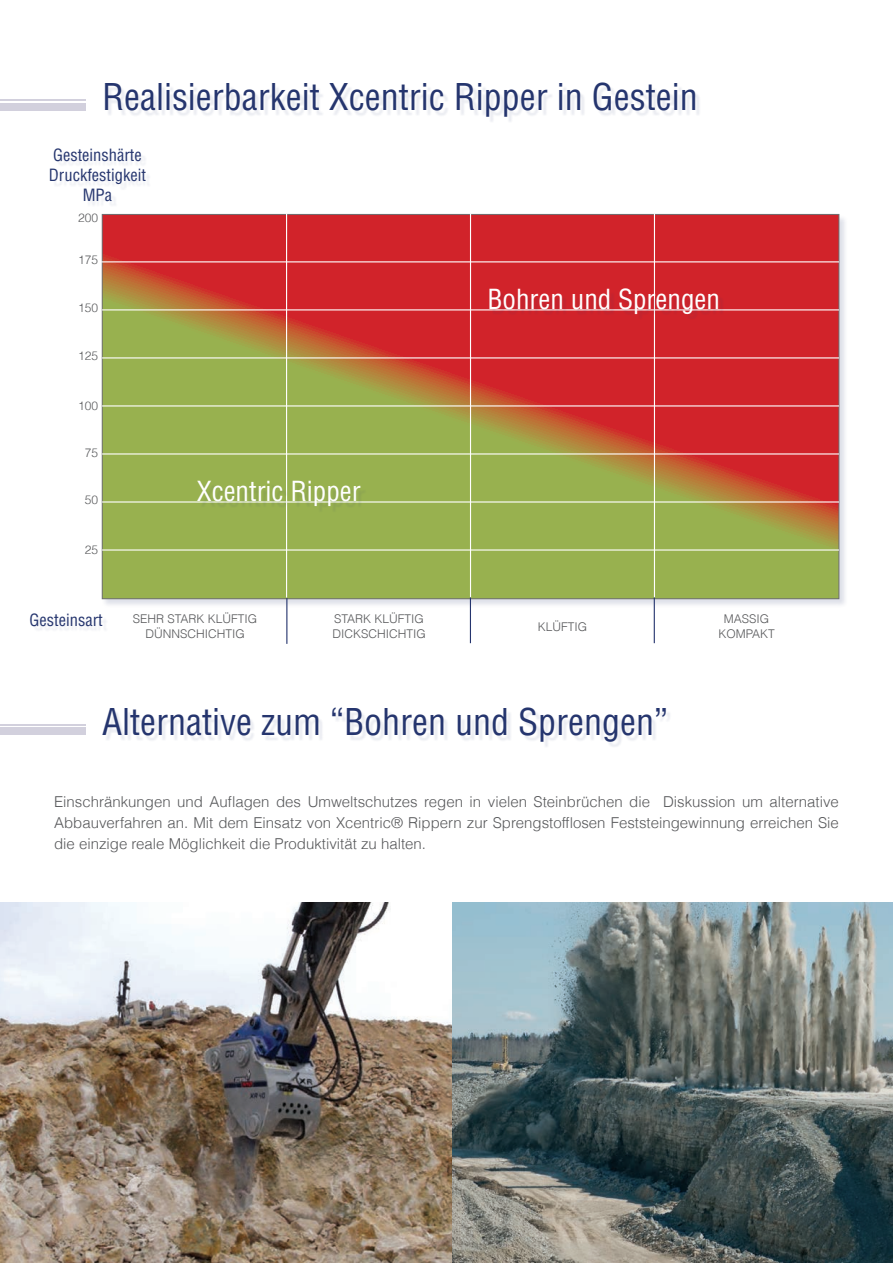
<style>
.page{position:relative;width:893px;height:1263px;background:#fff}
.page>*{position:absolute;margin:0;border:0;box-sizing:border-box;transform-origin:0 0}
.t1{font:condensed 36px "Helvetica";color:#25356e}
.t2{font:condensed 27px "Helvetica";color:#fff}
.t3{font:condensed 16.5px/19.8px "Helvetica";color:#25356e;text-align:center}
.t4{font:300 15px/21px "Helvetica";color:#57585a;text-align:justify}
.t5{font:300 12px/15px "Helvetica";color:#57585a;text-align:center}
</style>
<div class="page">
<img style="left:0;top:903px;width:893px;height:360px">
<div style="left:105px;top:710px;width:566px;height:38px;background:#25356e;opacity:.1"></div>
<div style="left:0;top:728px;width:86px;height:7px;background:#d2d0dd"></div>
<hr style="left:0;top:724px;width:86px;height:2px;background:#d2d0dd">
<div style="left:107px;top:85px;width:594px;height:38px;background:#25356e;opacity:.1"></div>
<div style="left:102px;top:214px;width:746px;height:393px;background:#25356e;opacity:.15"></div>
<svg style="left:104px;top:216px;width:733px;height:381px;background:#b46e3e"></svg>
<hr style="left:101px;top:261px;width:738px;height:1px;background:#fff">
<hr style="left:102px;top:309px;width:737px;height:1px;background:#fff">
<hr style="left:102px;top:357px;width:737px;height:1px;background:#fff">
<hr style="left:102px;top:405px;width:737px;height:1px;background:#fff">
<hr style="left:102px;top:453px;width:737px;height:1px;background:#fff">
<hr style="left:102px;top:501px;width:737px;height:1px;background:#fff">
<hr style="left:102px;top:549px;width:737px;height:2px;background:#fff">
<hr style="left:286px;top:214px;width:1px;height:383px;background:#fff">
<hr style="left:470px;top:214px;width:1px;height:383px;background:#fff">
<hr style="left:654px;top:214px;width:1px;height:383px;background:#fff">
<div style="left:492px;top:291px;width:232px;height:29px;background:#25356e;opacity:.1"></div>
<div style="left:200px;top:484px;width:167px;height:29px;background:#25356e;opacity:.1"></div>
<hr style="left:286px;top:598px;width:1px;height:46px;background:#25356e">
<hr style="left:470px;top:597px;width:1px;height:46px;background:#25356e">
<hr style="left:654px;top:597px;width:1px;height:46px;background:#25356e">
<div style="left:33px;top:616px;width:75px;height:16px;background:#f9f9fb"></div>
<div style="left:0;top:103px;width:86px;height:7px;background:#d2d0dd"></div>
<hr style="left:0;top:99px;width:86px;height:2px;background:#d2d0dd">
<h1 class="t1" style="left:102px;top:75px;width:597px">Realisierbarkeit Xcentric Ripper in Gestein</h1>
<p class="t3" style="left:49px;top:145px;width:99px">Gesteinshärte<br>Druckfestigkeit<br>MPa</p>
<p class="t5" style="left:78px;top:210px;width:22px">200</p>
<p class="t5" style="left:78px;top:251px;width:22px">175</p>
<p class="t5" style="left:78px;top:300px;width:22px">150</p>
<p class="t5" style="left:78px;top:348px;width:22px">125</p>
<p class="t5" style="left:78px;top:397px;width:22px">100</p>
<p class="t5" style="left:85px;top:445px;width:15px">75</p>
<p class="t5" style="left:85px;top:492px;width:15px">50</p>
<p class="t5" style="left:85px;top:541px;width:15px">25</p>
<p class="t3" style="left:29px;top:610px;width:75px">Gesteinsart</p>
<h2 class="t2" style="left:197px;top:475px;width:166px">Xcentric Ripper</h2>
<h2 class="t2" style="left:488px;top:282px;width:234px">Bohren und Sprengen</h2>
<p class="t5" style="left:133px;top:610px;width:126px">SEHR STARK KLÜFTIG<br>DÜNNSCHICHTIG</p>
<p class="t5" style="left:332px;top:610px;width:95px;text-align:left">STARK KLÜFTIG<br>DICKSCHICHTIG</p>
<p class="t5" style="left:538px;top:619px;width:51px">KLÜFTIG</p>
<p class="t5" style="left:718px;top:610px;width:58px">MASSIG<br>KOMPAKT</p>
<h1 class="t1" style="left:102px;top:700px;width:567px">Alternative zum “Bohren und Sprengen”</h1>
<p class="t4" style="left:54px;top:790px;width:786px">Einschränkungen und Auflagen des Umweltschutzes regen in vielen Steinbrüchen die Diskussion um alternative Abbauverfahren an. Mit dem Einsatz von Xcentric® Rippern zur Sprengstofflosen Feststeingewinnung erreichen Sie die einzige reale Möglichkeit die Produktivität zu halten.</p>
</div>
